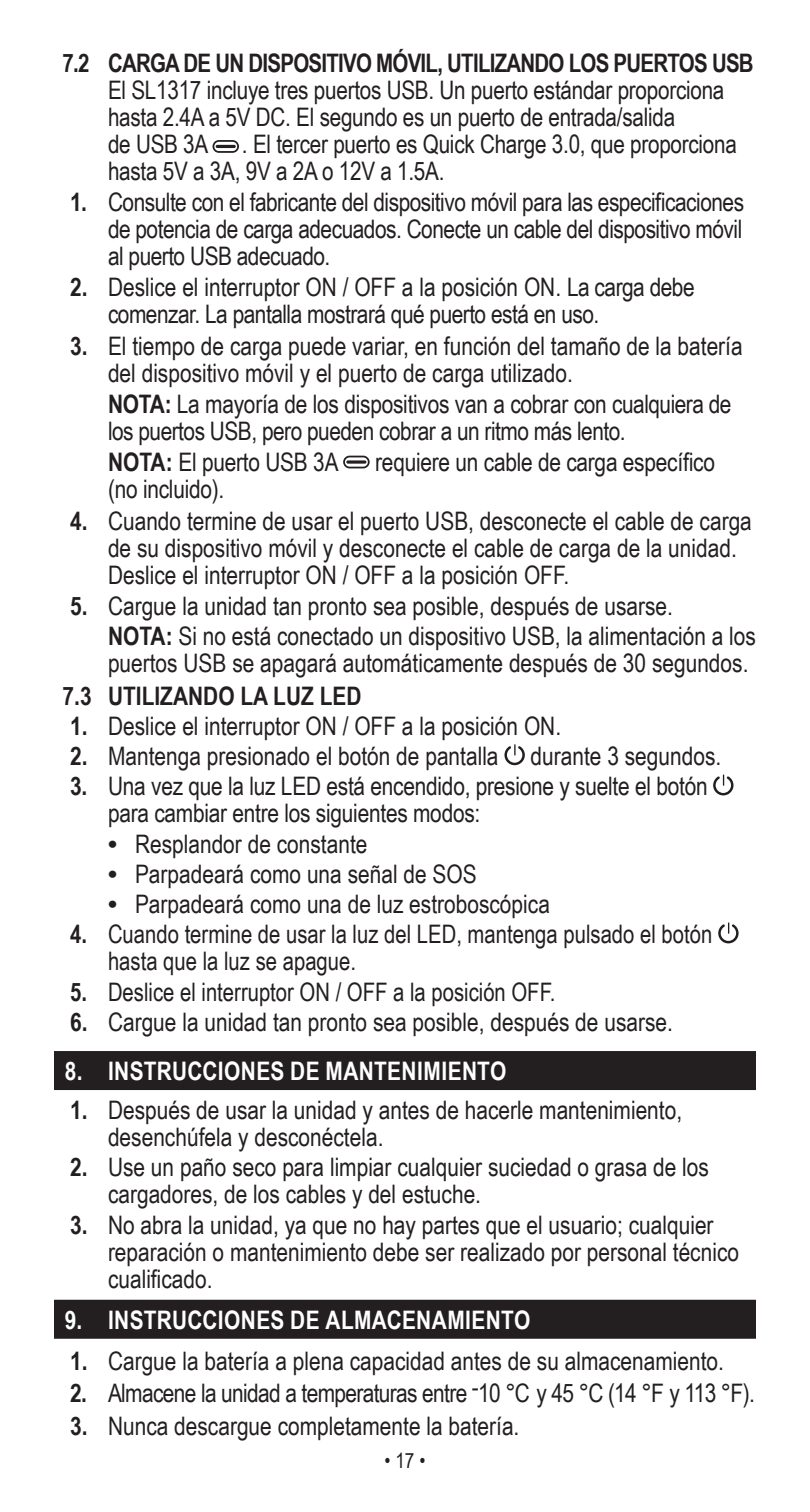
<style>
.page{position:relative;width:810px;height:1512px;background:#fff}
.page>*{position:absolute;margin:0;border:0;box-sizing:border-box;transform-origin:0 0}
.BOLD_CAPS_no_bullet{font:25.5px/27px "Arial Narrow";color:#231f20}
.Numbered_copy_1_col{font:25.5px/27px "Arial Narrow";letter-spacing:-.01em;color:#231f20}
.BOLD_CAPS_no_bullet-2{font:25.5px/27px "Arial Narrow";letter-spacing:-.02em;color:#231f20}
.t1{font:700 25.5px "Arial Narrow";letter-spacing:.015em;color:#fff}
.BOLD_CAPS_no_bullet-3{font:25.5px "Arial Narrow";letter-spacing:-.025em;color:#231f20}
.t2{font:700 25.5px "Arial Narrow";letter-spacing:-.03em;color:#231f20}
.t3{font:700 25.5px "Arial Narrow";color:#231f20}
.t4{font:21px "Arial Narrow";color:#231f20}
.s1{font-weight:700}
.s2{font-family:"Arial";font-weight:700}
</style>
<div class="page">
<svg style="left:213px;top:140px;width:26px;height:13px"></svg>
<hr style="left:216px;top:145px;width:20px;height:3px;background:#231f20;border-radius:2px">
<svg style="left:343px;top:456px;width:27px;height:12px"></svg>
<svg style="left:346px;top:460px;width:20px;height:4px"></svg>
<div style="left:54px;top:1051px;width:702px;height:39px;background:#231f20"></div>
<div style="left:54px;top:1300px;width:702px;height:39px;background:#231f20"></div>
<svg style="left:504px;top:744px;width:21px;height:21px"></svg>
<svg style="left:713px;top:775px;width:21px;height:20px"></svg>
<svg style="left:718px;top:922px;width:21px;height:21px"></svg>
<p class="t2" style="left:63px;top:44px;width:693px">7.2 CARGA DE UN DISPOSITIVO MÓVIL, UTILIZANDO LOS PUERTOS USB</p>
<p class="BOLD_CAPS_no_bullet" style="left:108px;top:75px;width:618px">El SL1317 incluye tres puertos USB. Un puerto estándar proporciona hasta 2.4A a 5V DC. El segundo es un puerto de entrada/salida<br>de USB 3A</p>
<p class="BOLD_CAPS_no_bullet" style="left:108px;top:129px;width:631px;text-indent:134px">. El tercer puerto es Quick Charge 3.0, que proporciona hasta 5V a 3A, 9V a 2A o 12V a 1.5A.</p>
<p class="BOLD_CAPS_no_bullet" style="left:108px;top:188px;width:638px;text-align:justify;text-indent:-38px"><span class="s1">1.</span> Consulte con el fabricante del dispositivo móvil para las especificaciones de potencia de carga adecuados. Conecte un cable del dispositivo móvil al puerto USB adecuado.</p>
<p class="BOLD_CAPS_no_bullet-2" style="left:108px;top:273px;width:588px;text-indent:-38px"><span class="s1">2.</span> Deslice el interruptor ON / OFF a la posición ON. La carga debe comenzar. La pantalla mostrará qué puerto está en uso.</p>
<p class="BOLD_CAPS_no_bullet" style="left:108px;top:331px;width:636px;text-indent:-38px"><span class="s1">3.</span> El tiempo de carga puede variar, en función del tamaño de la batería del dispositivo móvil y el puerto de carga utilizado.</p>
<p class="Numbered_copy_1_col" style="left:108px;top:390px;width:625px"><span class="s1">NOTA:</span> La mayoría de los dispositivos van a cobrar con cualquiera de los puertos USB, pero pueden cobrar a un ritmo más lento.</p>
<p class="Numbered_copy_1_col" style="left:108px;top:448px;width:232px"><span class="s1">NOTA:</span> El puerto USB 3A</p>
<p class="Numbered_copy_1_col" style="left:375px;top:448px;width:341px">requiere un cable de carga específico</p>
<p class="Numbered_copy_1_col" style="left:108px;top:475px;width:118px">(no incluido).</p>
<p class="BOLD_CAPS_no_bullet" style="left:108px;top:506px;width:645px;text-indent:-38px"><span class="s1">4.</span> Cuando termine de usar el puerto USB, desconecte el cable de carga de su dispositivo móvil y desconecte el cable de carga de la unidad.<br>Deslice el interruptor ON / OFF a la posición OFF.</p>
<p class="BOLD_CAPS_no_bullet" style="left:70px;top:592px;width:604px"><span class="s1">5.</span> Cargue la unidad tan pronto sea posible, después de usarse.</p>
<p class="BOLD_CAPS_no_bullet" style="left:108px;top:622px;width:649px"><span class="s1">NOTA:</span> Si no está conectado un dispositivo USB, la alimentación a los puertos USB se apagará automáticamente después de 30 segundos.</p>
<p class="t3" style="left:63px;top:676px;width:300px">7.3 UTILIZANDO LA LUZ LED</p>
<p class="BOLD_CAPS_no_bullet" style="left:70px;top:712px;width:493px"><span class="s1">1.</span> Deslice el interruptor ON / OFF a la posición ON.</p>
<p class="BOLD_CAPS_no_bullet" style="left:70px;top:742px;width:430px"><span class="s1">2.</span> Mantenga presionado el botón de pantalla</p>
<p class="BOLD_CAPS_no_bullet" style="left:531px;top:742px;width:192px">durante 3 segundos.</p>
<p class="BOLD_CAPS_no_bullet" style="left:108px;top:772px;width:601px;text-indent:-38px"><span class="s1">3.</span> Una vez que la luz LED está encendido, presione y suelte el botón para cambiar entre los siguientes modos:</p>
<p class="BOLD_CAPS_no_bullet" style="left:108px;top:829px;width:261px"><span class="s2">•</span> Resplandor de constante</p>
<p class="BOLD_CAPS_no_bullet" style="left:108px;top:859px;width:370px"><span class="s2">•</span> Parpadeará como una señal de SOS</p>
<p class="BOLD_CAPS_no_bullet" style="left:108px;top:890px;width:443px"><span class="s2">•</span> Parpadeará como una de luz estroboscópica</p>
<p class="BOLD_CAPS_no_bullet" style="left:108px;top:920px;width:606px;text-indent:-38px"><span class="s1">4.</span> Cuando termine de usar la luz del LED, mantenga pulsado el botón hasta que la luz se apague.</p>
<p class="BOLD_CAPS_no_bullet" style="left:70px;top:977px;width:487px"><span class="s1">5.</span> Deslice el interruptor ON / OFF a la posición OFF.</p>
<p class="BOLD_CAPS_no_bullet" style="left:70px;top:1007px;width:604px"><span class="s1">6.</span> Cargue la unidad tan pronto sea posible, después de usarse.</p>
<p class="t1" style="left:65px;top:1052px;width:443px">8. INSTRUCCIONES DE MANTENIMIENTO</p>
<p class="BOLD_CAPS_no_bullet" style="left:108px;top:1096px;width:576px;text-indent:-38px"><span class="s1">1.</span> Después de usar la unidad y antes de hacerle mantenimiento, desenchúfela y desconéctela.</p>
<p class="BOLD_CAPS_no_bullet" style="left:108px;top:1153px;width:602px;text-indent:-38px"><span class="s1">2.</span> Use un paño seco para limpiar cualquier suciedad o grasa de los cargadores, de los cables y del estuche.</p>
<p class="BOLD_CAPS_no_bullet" style="left:108px;top:1210px;width:633px;text-indent:-38px"><span class="s1">3.</span> No abra la unidad, ya que no hay partes que el usuario; cualquier reparación o mantenimiento debe ser realizado por personal técnico cualificado.</p>
<p class="t1" style="left:65px;top:1301px;width:467px">9. INSTRUCCIONES DE ALMACENAMIENTO</p>
<p class="BOLD_CAPS_no_bullet" style="left:70px;top:1347px;width:655px"><span class="s1">1.</span> Cargue la batería a plena capacidad antes de su almacenamiento.</p>
<p class="BOLD_CAPS_no_bullet-3" style="left:70px;top:1375px;width:686px"><span class="s1">2.</span> Almacene la unidad a temperaturas entre -10 °C y 45 °C (14 °F y 113 °F).</p>
<p class="BOLD_CAPS_no_bullet" style="left:70px;top:1411px;width:451px"><span class="s1">3.</span> Nunca descargue completamente la batería.</p>
<p class="t4" style="left:385px;top:1445px;width:42px">• 17 •</p>
</div>
